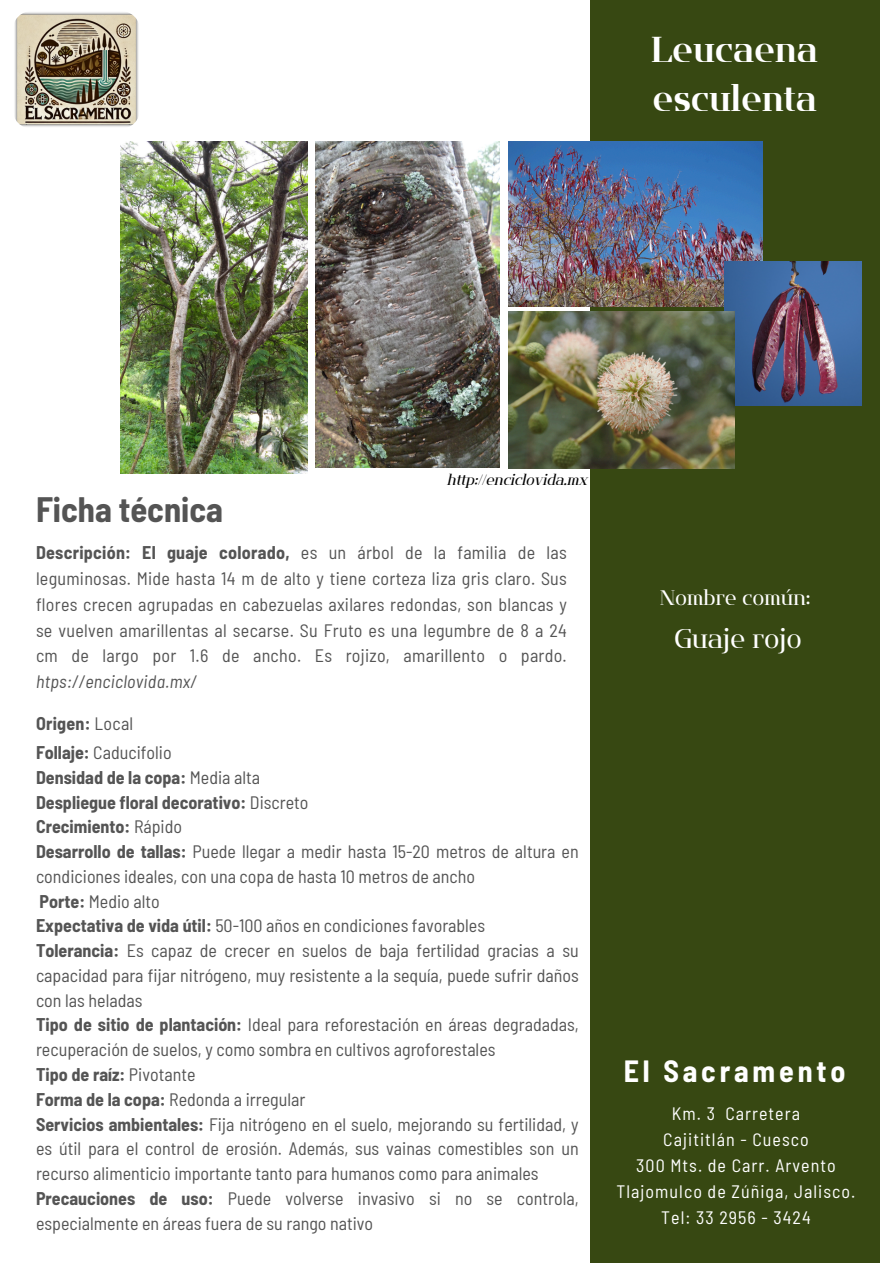
<style>
.page{position:relative;width:894px;height:1264px;background:#fff}
.page>*{position:absolute;margin:0;border:0;box-sizing:border-box;transform-origin:0 0}
.t1{font:36px/49.5px "Flatory Serif 700";color:#fff}
.t2{font:700 semi-condensed 34.5px "Barlow";color:#545454}
.t3{font:700 semi-condensed 30px "Barlow";letter-spacing:.13em;color:#fff}
.t4{font:27px "Flatory Serif 400";color:#fff}
.t5{font:21px "Flatory Serif 400";color:#fff}
.t6{font:semi-condensed 18px/24.8px "Barlow";color:#545454}
.t7{font:semi-condensed 18px/26px "Barlow";letter-spacing:.055em;color:#fff;text-align:center}
.t8{font:italic semi-condensed 18px "Barlow";letter-spacing:.015em;color:#545454}
.t9{font:15px "Flatory Serif 400 It";color:#000}
.s1{font-weight:700}
</style>
<div class="page">
<div style="left:589px;top:0;width:290px;height:1263px;background:#374812"></div>
<img style="left:121px;top:141px;width:186px;height:332px">
<img style="left:316px;top:141px;width:183px;height:327px">
<img style="left:508px;top:141px;width:254px;height:166px">
<img style="left:724px;top:262px;width:137px;height:144px">
<img style="left:508px;top:311px;width:226px;height:157px">
<img style="left:12px;top:11px;width:128px;height:118px;border-radius:20px">
<h1 class="t1" style="left:651px;top:25px;width:168px">Leucaena esculenta</h1>
<h2 class="t2" style="left:36px;top:487px;width:188px">Ficha técnica</h2>
<p class="t9" style="left:446px;top:471px;width:142px">http://enciclovida.mx</p>
<p class="t6" style="left:36px;top:539px;width:532px;line-height:25.8px;text-align:justify"><span class="s1">Descripción: El guaje colorado,</span> es un árbol de la familia de las leguminosas. Mide hasta 14 m de alto y tiene corteza liza gris claro. Sus flores crecen agrupadas en cabezuelas axilares redondas, son blancas y se vuelven amarillentas al secarse. Su Fruto es una legumbre de 8 a 24 cm de largo por 1.6 de ancho. Es rojizo, amarillento o pardo.</p>
<p class="t8" style="left:36px;top:670px;width:162px">htps://enciclovida.mx/</p>
<p class="t6" style="left:36px;top:708px;width:137px;line-height:29.2px"><span class="s1">Origen:</span> Local<br><span class="s1">Follaje:</span> Caducifolio</p>
<p class="t6" style="left:36px;top:764px;width:544px"><span class="s1">Densidad de la copa:</span> Media alta<br><span class="s1">Despliegue floral decorativo:</span> Discreto<br><span class="s1">Crecimiento:</span> Rápido<br><span class="s1">Desarrollo de tallas:</span> Puede llegar a medir hasta 15-20 metros de altura en condiciones ideales, con una copa de hasta 10 metros de ancho<br><span class="s1">Porte:</span> Medio alto<br><span class="s1">Expectativa de vida útil:</span> 50-100 años en condiciones favorables<br><span class="s1">Tolerancia:</span> Es capaz de crecer en suelos de baja fertilidad gracias a su capacidad para fijar nitrógeno, muy resistente a la sequía, puede sufrir daños con las heladas<br><span class="s1">Tipo de sitio de plantación:</span> Ideal para reforestación en áreas degradadas, recuperación de suelos, y como sombra en cultivos agroforestales<br><span class="s1">Tipo de raíz:</span> Pivotante<br><span class="s1">Forma de la copa:</span> Redonda a irregular<br><span class="s1">Servicios ambientales:</span> Fija nitrógeno en el suelo, mejorando su fertilidad, y es útil para el control de erosión. Además, sus vainas comestibles son un recurso alimenticio importante tanto para humanos como para animales <span class="s1">Precauciones de uso:</span> Puede volverse invasivo si no se controla, especialmente en áreas fuera de su rango nativo</p>
<p class="t5" style="left:660px;top:585px;width:152px">Nombre común:</p>
<h3 class="t4" style="left:674px;top:623px;width:129px">Guaje rojo</h3>
<h3 class="t3" style="left:623px;top:1051px;width:223px">El Sacramento</h3>
<p class="t7" style="left:616px;top:1099px;width:240px">Km. 3 Carretera<br>Cajititlán - Cuesco<br>300 Mts. de Carr. Arvento<br>Tlajomulco de Zúñiga, Jalisco.<br>Tel: 33 2956 - 3424</p>
</div>
